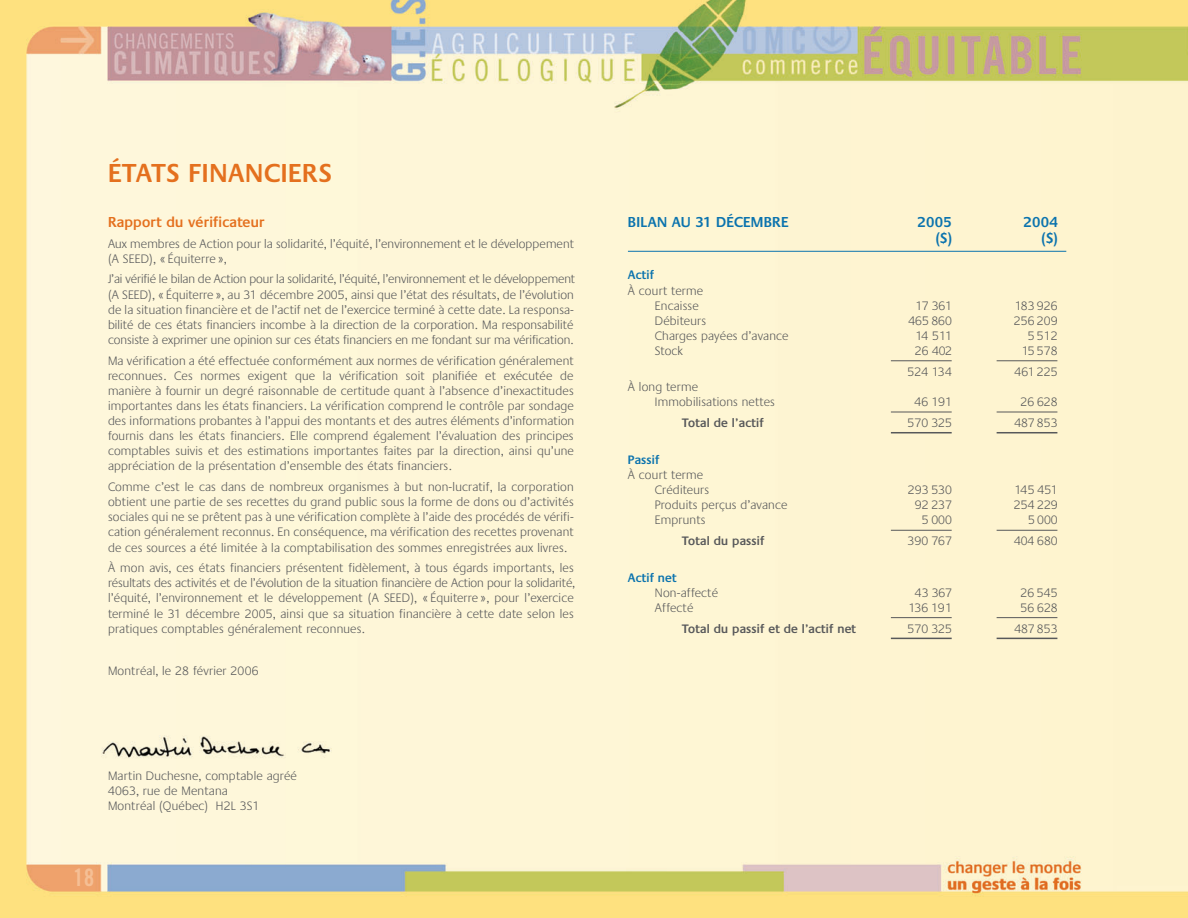
<style>
.page{position:relative;width:1188px;height:918px;background:#fff}
.page>*{position:absolute;margin:0;border:0;box-sizing:border-box;transform-origin:0 0}
.t1{font:600 27px "Praxis";letter-spacing:.03em;color:#e4701e}
.t2{font:24px "Trade Gothic Bold Cond Twenty";color:#f5bf95}
.t3{font:600 15px "Praxis";letter-spacing:.015em;color:#0b73ae}
.t4{font:600 15px "Praxis";letter-spacing:.015em;color:#e4701e}
.t5{font:300 12.75px/15.1px "Praxis";letter-spacing:.01em;color:#57585a}
.t6{font:600 12.75px "Praxis";letter-spacing:.015em;color:#57585a}
.t7{font:600 12.75px "Praxis";letter-spacing:.015em;color:#0b73ae}
</style>
<div class="page">
<img style="left:0;top:0;width:1188px;height:917px">
<hr style="left:628px;top:251px;width:438px;height:1px;background:#0b73ae">
<hr style="left:997px;top:530px;width:60px;height:1px;background:#57585a">
<hr style="left:997px;top:617px;width:60px;height:1px;background:#57585a">
<hr style="left:997px;top:638px;width:60px;height:1px;background:#57585a">
<hr style="left:891px;top:530px;width:61px;height:1px;background:#57585a">
<hr style="left:997px;top:412px;width:60px;height:1px;background:#57585a">
<hr style="left:997px;top:432px;width:60px;height:1px;background:#57585a">
<hr style="left:891px;top:412px;width:61px;height:1px;background:#57585a">
<hr style="left:891px;top:432px;width:61px;height:1px;background:#57585a">
<hr style="left:997px;top:361px;width:60px;height:1px;background:#57585a">
<hr style="left:891px;top:361px;width:61px;height:1px;background:#57585a">
<hr style="left:891px;top:617px;width:61px;height:1px;background:#57585a">
<hr style="left:891px;top:638px;width:61px;height:1px;background:#57585a">
<h1 class="t1" style="left:108px;top:158px;width:225px">ÉTATS FINANCIERS</h1>
<p class="t4" style="left:108px;top:214px;width:158px">Rapport du vérificateur</p>
<p class="t5" style="left:108px;top:236px;width:468px">Aux membres de Action pour la solidarité, l’équité, l’environnement et le développement (A SEED), « Équiterre »,</p>
<p class="t5" style="left:108px;top:272px;width:469px">J’ai vérifié le bilan de Action pour la solidarité, l’équité, l’environnement et le développement (A SEED), « Équiterre », au 31 décembre 2005, ainsi que l’état des résultats, de l’évolution de la situation financière et de l’actif net de l’exercice terminé à cette date. La responsa&shy;bilité de ces états financiers incombe à la direction de la corporation. Ma responsabilité consiste à exprimer une opinion sur ces états financiers en me fondant sur ma vérification.</p>
<p class="t5" style="left:108px;top:353px;width:468px;text-align:justify">Ma vérification a été effectuée conformément aux normes de vérification généralement reconnues. Ces normes exigent que la vérification soit planifiée et exécutée de manière à fournir un degré raisonnable de certitude quant à l’absence d’inexactitudes importantes dans les états financiers. La vérification comprend le contrôle par sondage des informations probantes à l’appui des montants et des autres éléments d’information fournis dans les états financiers. Elle comprend également l’évaluation des principes comptables suivis et des estimations importantes faites par la direction, ainsi qu’une appréciation de la présentation d’ensemble des états financiers.</p>
<p class="t5" style="left:108px;top:480px;width:467px;text-align:justify">Comme c’est le cas dans de nombreux organismes à but non-lucratif, la corporation obtient une partie de ses recettes du grand public sous la forme de dons ou d’activités sociales qui ne se prêtent pas à une vérification complète à l’aide des procédés de vérifi&shy;cation généralement reconnus. En conséquence, ma vérification des recettes provenant de ces sources a été limitée à la comptabilisation des sommes enregistrées aux livres.</p>
<p class="t5" style="left:108px;top:561px;width:469px;text-align:justify">À mon avis, ces états financiers présentent fidèlement, à tous égards importants, les résultats des activités et de l’évolution de la situation financière de Action pour la solidarité, l’équité, l’environnement et le développement (A SEED), « Équiterre », pour l’exercice terminé le 31 décembre 2005, ainsi que sa situation financière à cette date selon les pratiques comptables généralement reconnues.</p>
<p class="t5" style="left:108px;top:663px;width:152px">Montréal, le 28 février 2006</p>
<p class="t5" style="left:108px;top:768px;width:190px">Martin Duchesne, comptable agréé<br>4063, rue de Mentana<br>Montréal (Québec) H2L 3S1</p>
<h2 class="t2" style="left:73px;top:869px;width:23px">18</h2>
<p class="t3" style="left:628px;top:214px;width:162px">BILAN AU 31 DÉCEMBRE</p>
<p class="t3" style="left:918px;top:214px;width:36px">2005</p>
<p class="t3" style="left:1023px;top:214px;width:36px">2004</p>
<p class="t3" style="left:936px;top:229px;width:18px">($)</p>
<p class="t3" style="left:1042px;top:229px;width:18px">($)</p>
<p class="t7" style="left:628px;top:268px;width:28px">Actif</p>
<p class="t5" style="left:655px;top:283px;width:50px;text-indent:-27px">À court terme<br>Encaisse</p>
<p class="t5" style="left:916px;top:298px;width:38px">17 361</p>
<p class="t5" style="left:1015px;top:298px;width:44px">183 926</p>
<p class="t5" style="left:655px;top:313px;width:53px">Débiteurs</p>
<p class="t5" style="left:908px;top:313px;width:45px">465 860</p>
<p class="t5" style="left:1014px;top:313px;width:45px">256 209</p>
<p class="t5" style="left:655px;top:329px;width:135px">Charges payées d’avance</p>
<p class="t5" style="left:915px;top:329px;width:38px">14 511</p>
<p class="t5" style="left:1028px;top:329px;width:31px">5 512</p>
<p class="t5" style="left:655px;top:344px;width:30px">Stock</p>
<p class="t5" style="left:915px;top:344px;width:39px">26 402</p>
<p class="t5" style="left:1022px;top:344px;width:38px">15 578</p>
<p class="t5" style="left:908px;top:364px;width:46px">524 134</p>
<p class="t5" style="left:1014px;top:364px;width:45px">461 225</p>
<p class="t5" style="left:655px;top:380px;width:122px;text-indent:-27px">À long terme<br>Immobilisations nettes</p>
<p class="t5" style="left:914px;top:395px;width:39px">46 191</p>
<p class="t5" style="left:1021px;top:395px;width:39px">26 628</p>
<p class="t6" style="left:682px;top:416px;width:83px">Total de l’actif</p>
<p class="t5" style="left:908px;top:415px;width:46px">570 325</p>
<p class="t5" style="left:1014px;top:415px;width:45px">487 853</p>
<p class="t7" style="left:628px;top:452px;width:33px">Passif</p>
<p class="t5" style="left:655px;top:467px;width:56px;text-indent:-27px">À court terme<br>Créditeurs</p>
<p class="t5" style="left:908px;top:483px;width:46px">293 530</p>
<p class="t5" style="left:1014px;top:483px;width:45px">145 451</p>
<p class="t5" style="left:655px;top:498px;width:134px">Produits perçus d’avance</p>
<p class="t5" style="left:915px;top:498px;width:39px">92 237</p>
<p class="t5" style="left:1014px;top:498px;width:45px">254 229</p>
<p class="t5" style="left:655px;top:513px;width:52px">Emprunts</p>
<p class="t5" style="left:922px;top:513px;width:32px">5 000</p>
<p class="t5" style="left:1028px;top:513px;width:31px">5 000</p>
<p class="t6" style="left:682px;top:534px;width:84px">Total du passif</p>
<p class="t5" style="left:908px;top:533px;width:46px">390 767</p>
<p class="t5" style="left:1014px;top:533px;width:45px">404 680</p>
<p class="t7" style="left:628px;top:570px;width:50px">Actif net</p>
<p class="t5" style="left:655px;top:585px;width:65px">Non-affecté</p>
<p class="t5" style="left:915px;top:585px;width:39px">43 367</p>
<p class="t5" style="left:1021px;top:585px;width:39px">26 545</p>
<p class="t5" style="left:655px;top:601px;width:40px">Affecté</p>
<p class="t5" style="left:908px;top:601px;width:45px">136 191</p>
<p class="t5" style="left:1020px;top:601px;width:39px">56 628</p>
<p class="t6" style="left:682px;top:621px;width:176px">Total du passif et de l’actif net</p>
<p class="t5" style="left:908px;top:621px;width:46px">570 325</p>
<p class="t5" style="left:1014px;top:621px;width:45px">487 853</p>
</div>
